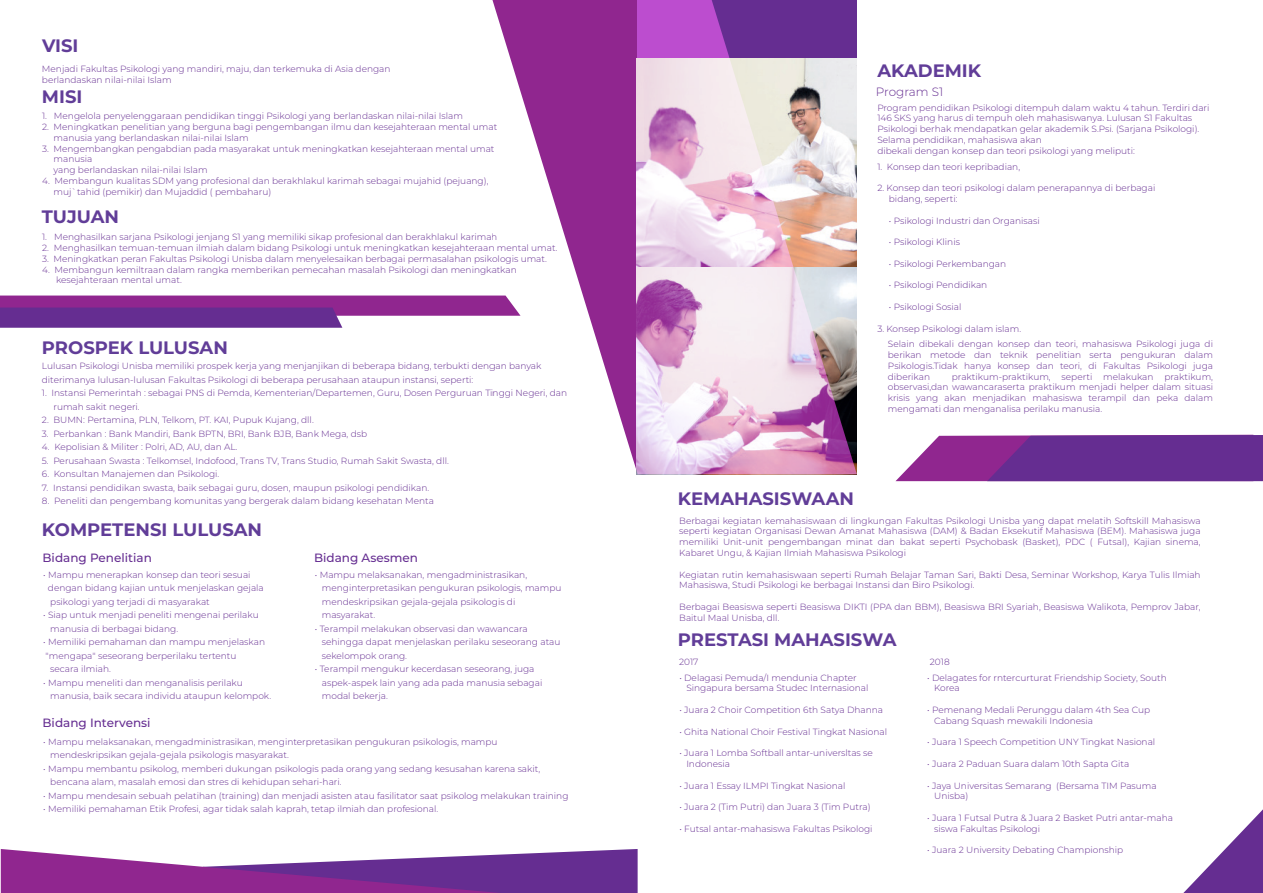
<style>
.page{position:relative;width:1263px;height:893px;background:#fff}
.page>*{position:absolute;margin:0;border:0;box-sizing:border-box;transform-origin:0 0}
.t1{font:700 18px "Montserrat";color:#613d98}
.t2{font:500 12px "Montserrat";color:#652d91}
.t3{font:300 12px "Montserrat";letter-spacing:-.01em;color:#652d91}
.t4{font:300 9px/10.8px "Montserrat";color:#652d91}
</style>
<div class="page">
<svg style="left:895px;top:435px;width:368px;height:46px;background:#7a3a98"></svg>
<svg style="left:1183px;top:809px;width:80px;height:84px"></svg>
<svg style="left:492px;top:0;width:365px;height:474px"></svg>
<svg style="left:0;top:296px;width:520px;height:32px;background:#8e479f"></svg>
<svg style="left:1px;top:849px;width:637px;height:44px"></svg>
<h1 class="t1" style="left:42px;top:33px;width:38px">VISI</h1>
<p class="t4" style="left:42px;top:63px;width:350px">Menjadi Fakultas Psikologi yang mandiri, maju, dan terkemuka di Asia dengan berlandaskan nilai-nilai Islam</p>
<h1 class="t1" style="left:42px;top:84px;width:42px">MISI</h1>
<p class="t4" style="left:42px;top:110px;width:422px">1. Mengelola penyelenggaraan pendidikan tinggi Psikologi yang berlandaskan nilai-nilai Islam</p>
<p class="t4" style="left:54px;top:121px;width:445px;text-indent:-12px">2. Meningkatkan penelitian yang berguna bagi pengembangan ilmu dan kesejahteraan mental umat manusia yang berlandaskan nilai-nilai Islam</p>
<p class="t4" style="left:54px;top:143px;width:442px;text-indent:-12px">3. Mengembangkan pengabdian pada masyarakat untuk meningkatkan kesejahteraan mental umat manusia<br>yang berlandaskan nilai-nilai Islam</p>
<p class="t4" style="left:54px;top:175px;width:436px;text-indent:-12px">4. Membangun kualitas SDM yang profesional dan berakhlakul karimah sebagai mujahid (pejuang), muj`tahid (pemikir) dan Mujaddid ( pembaharu)</p>
<h1 class="t1" style="left:42px;top:203px;width:79px">TUJUAN</h1>
<p class="t4" style="left:42px;top:231px;width:457px">1. Menghasilkan sarjana Psikologi jenjang S1 yang memiliki sikap profesional dan berakhlakul karimah</p>
<p class="t4" style="left:42px;top:242px;width:517px">2. Menghasilkan temuan-temuan ilmiah dalam bidang Psikologi untuk meningkatkan kesejahteraan mental umat.</p>
<p class="t4" style="left:42px;top:253px;width:506px">3. Meningkatkan peran Fakultas Psikologi Unisba dalam menyelesaikan berbagai permasalahan psikologis umat.</p>
<p class="t4" style="left:56px;top:264px;width:462px;text-indent:-14px">4. Membangun kemiltraan dalam rangka memberikan pemecahan masalah Psikologi dan meningkatkan kesejahteraan mental umat.</p>
<h1 class="t1" style="left:42px;top:334px;width:187px">PROSPEK LULUSAN</h1>
<p class="t4" style="left:42px;top:359px;width:501px;line-height:13.5px">Lulusan Psikologi Unisba memiliki prospek kerja yang menjanjikan di beberapa bidang, terbukti dengan banyak diterimanya lulusan-lulusan Fakultas Psikologi di beberapa perusahaan ataupun instansi, seperti:</p>
<p class="t4" style="left:53px;top:386px;width:515px;line-height:13.5px;text-indent:-12px">1. Instansi Pemerintah : sebagai PNS di Pemda, Kementerian/Departemen, Guru, Dosen Perguruan Tinggi Negeri, dan rumah sakit negeri.</p>
<p class="t4" style="left:42px;top:414px;width:273px">2. BUMN: Pertamina, PLN, Telkom, PT. KAI, Pupuk Kujang, dll.</p>
<p class="t4" style="left:42px;top:428px;width:327px">3. Perbankan : Bank Mandiri, Bank BPTN, BRI, Bank BJB, Bank Mega, dsb</p>
<p class="t4" style="left:42px;top:441px;width:197px">4. Kepolisian &amp; Militer : Polri, AD, AU, dan AL.</p>
<p class="t4" style="left:42px;top:455px;width:408px">5. Perusahaan Swasta : Telkomsel, Indofood, Trans TV, Trans Studio, Rumah Sakit Swasta, dll.</p>
<p class="t4" style="left:42px;top:468px;width:179px">6. Konsultan Manajemen dan Psikologi.</p>
<p class="t4" style="left:42px;top:482px;width:389px">7. Instansi pendidikan swasta, baik sebagai guru, dosen, maupun psikologi pendidikan.</p>
<p class="t4" style="left:42px;top:495px;width:394px">8. Peneliti dan pengembang komunitas yang bergerak dalam bidang kesehatan Menta</p>
<h1 class="t1" style="left:42px;top:517px;width:222px">KOMPETENSI LULUSAN</h1>
<h2 class="t2" style="left:43px;top:549px;width:111px">Bidang Penelitian</h2>
<p class="t4" style="left:48px;top:567px;width:217px;line-height:13.5px;text-indent:-5px">• Mampu menerapkan konsep dan teori sesuai dengan bidang kajian untuk menjelaskan gejala psikologi yang terjadi di masyarakat</p>
<p class="t4" style="left:50px;top:608px;width:210px;line-height:13.5px;text-indent:-7px">• Siap untuk menjadi peneliti mengenai perilaku manusia di berbagai bidang.</p>
<p class="t4" style="left:43px;top:636px;width:223px">• Memiliki pemahaman dan mampu menjelaskan</p>
<p class="t4" style="left:46px;top:650px;width:192px">"mengapa" seseorang berperilaku tertentu</p>
<p class="t4" style="left:50px;top:663px;width:62px">secara ilmiah.</p>
<p class="t4" style="left:50px;top:675px;width:222px;line-height:13.5px;text-indent:-7px">• Mampu meneliti dan menganalisis perilaku manusia, baik secara individu ataupun kelompok.</p>
<h2 class="t2" style="left:43px;top:715px;width:109px">Bidang Intervensi</h2>
<h2 class="t2" style="left:314px;top:549px;width:105px">Bidang Asesmen</h2>
<p class="t4" style="left:322px;top:567px;width:241px;line-height:13.5px;text-indent:-7px">• Mampu melaksanakan, mengadministrasikan, menginterpretasikan pengukuran psikologis, mampu mendeskripsikan gejala-gejala psikologis di masyarakat.</p>
<p class="t4" style="left:322px;top:621px;width:240px;line-height:13.5px;text-indent:-7px">• Terampil melakukan observasi dan wawancara sehingga dapat menjelaskan perilaku seseorang atau sekelompok orang.</p>
<p class="t4" style="left:322px;top:662px;width:222px;line-height:13.5px;text-indent:-7px">• Terampil mengukur kecerdasan seseorang, juga aspek-aspek lain yang ada pada manusia sebagai modal bekerja.</p>
<p class="t4" style="left:50px;top:734px;width:449px;line-height:13.5px;text-indent:-7px">• Mampu melaksanakan, mengadministrasikan, menginterpretasikan pengukuran psikologis, mampu mendeskripsikan gejala-gejala psikologis masyarakat.</p>
<p class="t4" style="left:50px;top:761px;width:491px;line-height:13.5px;text-indent:-7px">• Mampu membantu psikolog, memberi dukungan psikologis pada orang yang sedang kesusahan karena sakit, bencana alam, masalah emosi dan stres di kehidupan sehari-hari.</p>
<p class="t4" style="left:43px;top:790px;width:527px">• Mampu mendesain sebuah pelatihan (training) dan menjadi asisten atau fasilitator saat psikolog melakukan training</p>
<p class="t4" style="left:43px;top:803px;width:396px">• Memiliki pemahaman Etik Profesi, agar tidak salah kaprah, tetap ilmiah dan profesional.</p>
<h1 class="t1" style="left:877px;top:57px;width:105px">AKADEMIK</h1>
<p class="t4" style="left:877px;top:102px;width:334px">Program pendidikan Psikologi ditempuh dalam waktu 4 tahun. Terdiri dari 146 SKS yang harus di tempuh oleh mahasiswanya. Lulusan S1 Fakultas Psikologi berhak mendapatkan gelar akademik S.Psi. (Sarjana Psikologi).<br>Selama pendidikan, mahasiswa akan<br>dibekali dengan konsep dan teori psikologi yang meliputi:</p>
<h2 class="t3" style="left:876px;top:83px;width:69px">Program S1</h2>
<p class="t4" style="left:877px;top:161px;width:144px">1. Konsep dan teori kepribadian,</p>
<p class="t4" style="left:889px;top:182px;width:268px;text-indent:-12px">2. Konsep dan teori psikologi dalam penerapannya di berbagai bidang, seperti:</p>
<p class="t4" style="left:889px;top:215px;width:152px">• Psikologi Industri dan Organisasi</p>
<p class="t4" style="left:889px;top:236px;width:73px">• Psikologi Klinis</p>
<p class="t4" style="left:889px;top:258px;width:119px">• Psikologi Perkembangan</p>
<p class="t4" style="left:889px;top:280px;width:100px">• Psikologi Pendidikan</p>
<p class="t4" style="left:889px;top:301px;width:74px">• Psikologi Sosial</p>
<p class="t4" style="left:877px;top:323px;width:145px">3. Konsep Psikologi dalam islam.</p>
<h1 class="t1" style="left:678px;top:486px;width:178px">KEMAHASISWAAN</h1>
<p class="t4" style="left:888px;top:338px;width:327px;text-align:justify">Selain dibekali dengan konsep dan teori, mahasiswa Psikologi juga di berikan metode dan teknik penelitian serta pengukuran dalam Psikologis.Tidak hanya konsep dan teori, di Fakultas Psikologi juga diberikan</p>
<p class="t4" style="left:888px;top:371px;width:327px;text-align:justify;text-indent:64px">praktikum-praktikum, seperti melakukan praktikum, observasi,dan wawancaraserta praktikum menjadi helper dalam situasi krisis yang akan menjadikan mahasiswa terampil dan peka dalam mengamati dan menganalisa perilaku manusia.</p>
<p class="t4" style="left:679px;top:515px;width:523px;text-align:justify">Berbagai kegiatan kemahasiswaan di lingkungan Fakultas Psikologi Unisba yang dapat melatih Softskill Mahasiswa seperti kegiatan Organisasi Dewan Amanat Mahasiswa (DAM) &amp; Badan Eksekutif Mahasiswa (BEM). Mahasiswa juga memiliki Unit-unit pengembangan minat dan bakat seperti Psychobask (Basket), PDC ( Futsal), Kajian sinema, Kabaret Ungu, &amp; Kajian Ilmiah Mahasiswa Psikologi</p>
<p class="t4" style="left:679px;top:569px;width:523px">Kegiatan rutin kemahasiswaan seperti Rumah Belajar Taman Sari, Bakti Desa, Seminar Workshop, Karya Tulis Ilmiah<br>Mahasiswa, Studi Psikologi ke berbagai Instansi dan Biro Psikologi.</p>
<p class="t4" style="left:679px;top:601px;width:523px">Berbagai Beasiswa seperti Beasiswa DIKTI (PPA dan BBM), Beasiswa BRI Syariah, Beasiswa Walikota, Pemprov Jabar,<br>Baitul Maal Unisba, dll.</p>
<h1 class="t1" style="left:678px;top:626px;width:220px">PRESTASI MAHASISWA</h1>
<p class="t4" style="left:679px;top:656px;width:21px">2017</p>
<p class="t4" style="left:930px;top:656px;width:21px">2018</p>
<p class="t4" style="left:686px;top:672px;width:184px;text-indent:-7px">• Delagasi Pemuda/I mendunia Chapter<br>Singapura bersama Studec Internasional</p>
<p class="t4" style="left:679px;top:704px;width:205px">• Juara 2 Choir Competition 6th Satya Dhanna</p>
<p class="t4" style="left:679px;top:726px;width:209px">• Ghita National Choir Festival Tingkat Nasional</p>
<p class="t4" style="left:686px;top:747px;width:188px;text-indent:-7px">• Juara 1 Lomba Softball antar-universltas se<br>Indonesia</p>
<p class="t4" style="left:679px;top:780px;width:167px">• Juara 1 Essay ILMPI Tingkat Nasional</p>
<p class="t4" style="left:679px;top:801px;width:193px">• Juara 2 (Tim Putri) dan Juara 3 (Tim Putra)</p>
<p class="t4" style="left:679px;top:823px;width:195px">• Futsal antar-mahasiswa Fakultas Psikologi</p>
<p class="t4" style="left:934px;top:672px;width:234px;text-indent:-7px">• Delagates for rntercurturat Friendship Society, South<br>Korea</p>
<p class="t4" style="left:934px;top:704px;width:217px;text-indent:-7px">• Pemenang Medali Perunggu dalam 4th Sea Cup<br>Cabang Squash mewakili Indonesia</p>
<p class="t4" style="left:927px;top:736px;width:229px">• Juara 1 Speech Competition UNY Tingkat Nasional</p>
<p class="t4" style="left:927px;top:758px;width:203px">• Juara 2 Paduan Suara dalam 10th Sapta Gita</p>
<p class="t4" style="left:934px;top:780px;width:224px;text-indent:-7px">• Jaya Universitas Semarang (Bersama TIM Pasuma<br>Unisba)</p>
<p class="t4" style="left:934px;top:812px;width:240px;text-indent:-7px">• Juara 1 Futsal Putra &amp; Juara 2 Basket Putri antar-maha siswa Fakultas Psikologi</p>
<p class="t4" style="left:927px;top:844px;width:197px">• Juara 2 University Debating Championship</p>
</div>
